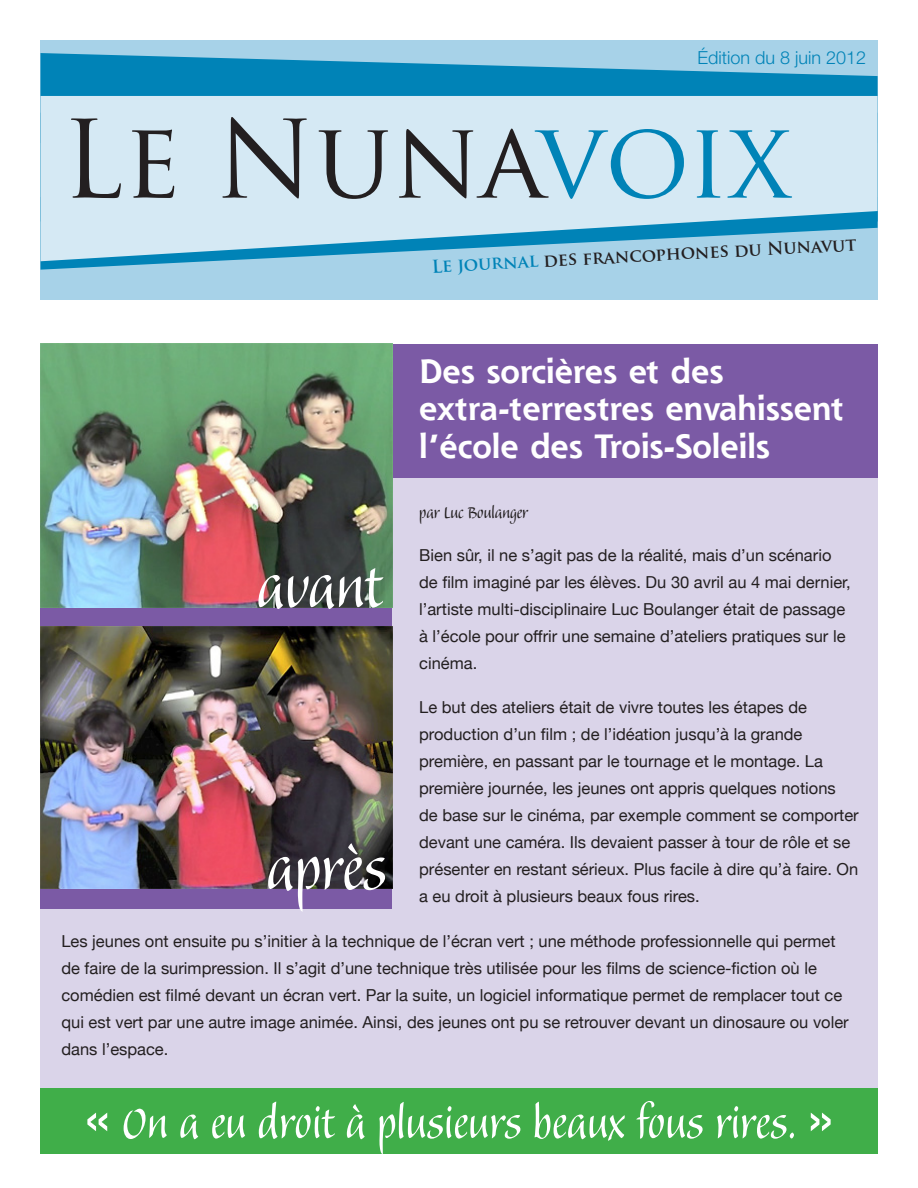
<style>
.page{position:relative;width:918px;height:1188px;background:#fff}
.page>*{position:absolute;margin:0;border:0;box-sizing:border-box;transform-origin:0 0}
.t1{font:105px "Trajan Pro";color:#231f20}
.t2{font:78.6px "Balzano Std";color:#fff}
.t3{font:57px "Balzano Std";color:#fff}
.t4{font:700 33px/37.5px "Shannon";color:#fff}
.t5{font:21px "Balzano Std";color:#231f20}
.t6{font:300 18px "Helvetica Neue";color:#0083b7}
.t7{font:700 17.4px "Trajan Pro";color:#231f20}
.t8{font:16.5px/27px "Helvetica Neue";color:#231f20}
.s1{color:#0083b7}
.s2{font-family:"Helvetica Neue"}
</style>
<div class="page">
<div style="left:40px;top:344px;width:838px;height:745px;background:#dad4e9"></div>
<div style="left:392px;top:344px;width:486px;height:133px;background:#7b5aa5"></div>
<div style="left:40px;top:344px;width:352px;height:565px;background:#7b5aa5"></div>
<div style="left:40px;top:197px;width:838px;height:103px;background:#a7d2e8"></div>
<div style="left:40px;top:40px;width:838px;height:103px;background:#a7d2e8"></div>
<svg style="left:40px;top:53px;width:838px;height:43px;fill:#0083b7"></svg>
<svg style="left:40px;top:261px;width:172px;height:9px"></svg>
<svg style="left:40px;top:96px;width:838px;height:165px;background:#c2dfee"></svg>
<img style="left:41px;top:627px;width:351px;height:262px">
<img style="left:41px;top:344px;width:351px;height:263px">
<div style="left:40px;top:1089px;width:838px;height:65px;background:#40ae49"></div>
<p class="t6" style="left:697px;top:47px;width:170px">Édition du 8 juin 2012</p>
<p class="t1" style="left:61px;top:93px;width:732px">Le Nuna<span class="s1">voix</span></p>
<p class="t7" style="left:431px;top:255px;width:427px;rotate:-3deg"><span class="s1">Le journal</span> des francophones du Nunavut</p>
<p class="t4" style="left:419px;top:352px;width:426px">Des sorcières et des extra-terrestres envahissent l’école des Trois-Soleils</p>
<p class="t5" style="left:419px;top:502px;width:110px">par Luc Boulanger</p>
<p class="t8" style="left:419px;top:541px;width:433px">Bien sûr, il ne s’agit pas de la réalité, mais d’un scénario de film imaginé par les élèves. Du 30 avril au 4 mai dernier, l’artiste multi-disciplinaire Luc Boulanger était de passage à l’école pour offrir une semaine d’ateliers pratiques sur le cinéma.</p>
<p class="t8" style="left:419px;top:692px;width:441px">Le but des ateliers était de vivre toutes les étapes de production d’un film ; de l’idéation jusqu’à la grande première, en passant par le tournage et le montage. La première journée, les jeunes ont appris quelques notions<br>de base sur le cinéma, par exemple comment se comporter devant une caméra. Ils devaient passer à tour de rôle et se présenter en restant sérieux. Plus facile à dire qu’à faire. On a eu droit à plusieurs beaux fous rires.</p>
<p class="t8" style="left:61px;top:926px;width:789px">Les jeunes ont ensuite pu s’initier à la technique de l’écran vert ; une méthode professionnelle qui permet de faire de la surimpression. Il s’agit d’une technique très utilisée pour les films de science-fiction où le comédien est filmé devant un écran vert. Par la suite, un logiciel informatique permet de remplacer tout ce qui est vert par une autre image animée. Ainsi, des jeunes ont pu se retrouver devant un dinosaure ou voler dans l’espace.</p>
<p class="t2" style="left:256px;top:548px;width:127px">avant</p>
<p class="t2" style="left:266px;top:830px;width:122px">après</p>
<p class="t3" style="left:85px;top:1095px;width:750px"><span class="s2">«</span> On a eu droit à plusieurs beaux fous rires. <span class="s2">»</span></p>
</div>
